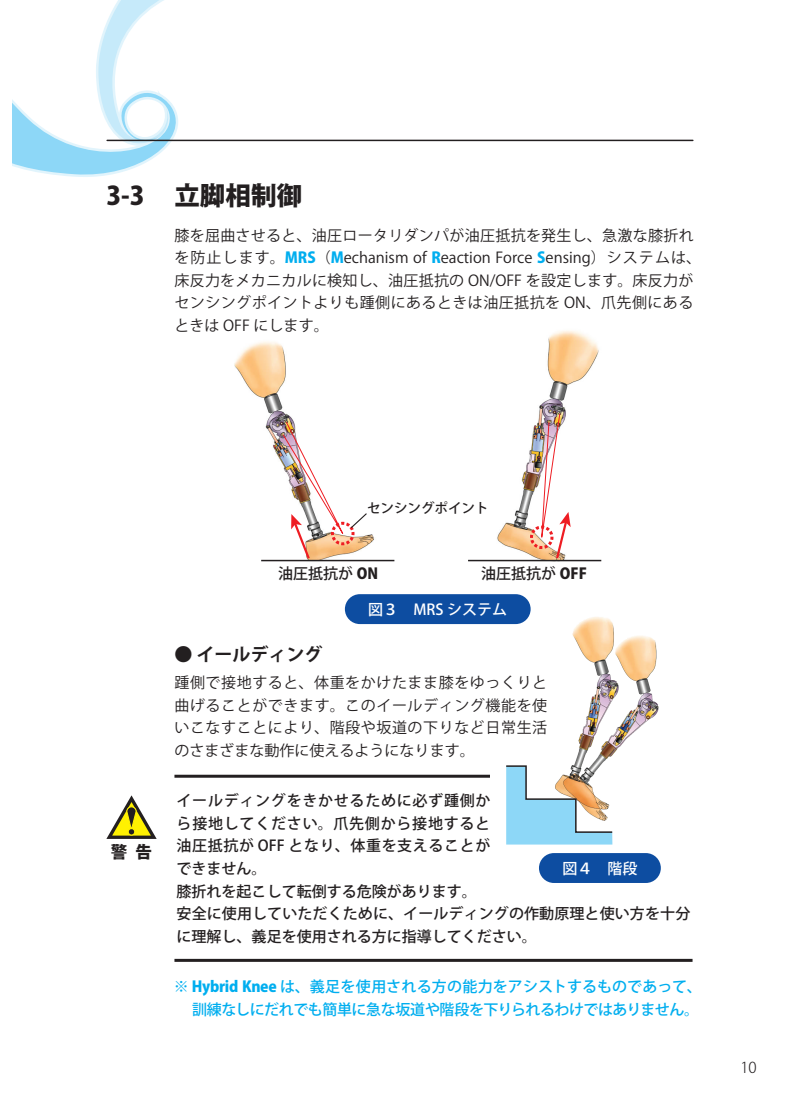
<style>
.page{position:relative;width:800px;height:1119px;background:#fff}
.page>*{position:absolute;margin:0;border:0;box-sizing:border-box;transform-origin:0 0}
.t1{font:800 25.5px "Koz Go Pr 6 N";color:#231f20}
.t2{font:700 18px "Koz Go Pr 6 N";color:#231f20}
.t3{font:800 16.5px "Koz Go Pr 6 N";color:#231f20}
.t4{font:15px/22.5px "Koz Go Pr 6 N";letter-spacing:.02em;color:#231f20}
.t5{font:500 15px/22.5px "Koz Go Pr 6 N";letter-spacing:.005em;color:#231f20}
.t6{font:500 15px/22.5px "Koz Go Pr 6 N";letter-spacing:-.02em;color:#00aeef;text-align:right}
.t7{font:500 15px "Koz Go Pr 6 N";color:#fff}
.t8{font:300 15px "Koz Go Pr 6 N";color:#231f20}
.t9{font:500 13.5px "Koz Go Pr 6 N";color:#231f20}
.s1{font-weight:800;color:#00aeef}
.s2{font-weight:800}
</style>
<div class="page">
<svg style="left:13px;top:0;width:192px;height:177px"></svg>
<hr style="left:107px;top:140px;width:585px;height:1px;background:#231f20">
<hr style="left:174px;top:774px;width:518px;height:3px;background:#231f20">
<hr style="left:174px;top:958px;width:518px;height:3px;background:#231f20">
<div style="left:345px;top:594px;width:185px;height:30px;background:#0d4da1;border-radius:15px"></div>
<img style="left:477px;top:330px;width:125px;height:232px">
<img style="left:234px;top:341px;width:160px;height:221px">
<hr style="left:261px;top:559px;width:133px;height:2px;background:#231f20">
<hr style="left:468px;top:559px;width:133px;height:2px;background:#231f20">
<img style="left:528px;top:413px;width:42px;height:147px">
<img style="left:282px;top:421px;width:86px;height:139px">
<svg style="left:107px;top:795px;width:49px;height:43px"></svg>
<div style="left:490px;top:768px;width:203px;height:15px;background:#fff"></div>
<img style="left:572px;top:617px;width:87px;height:147px">
<svg style="left:506px;top:764px;width:107px;height:80px"></svg>
<div style="left:539px;top:853px;width:121px;height:29px;background:#0d4da1;border-radius:15px"></div>
<h1 class="t1" style="left:106px;top:181px;width:197px">3-3 立脚相制御</h1>
<p class="t4" style="left:174px;top:224px;width:528px">膝を屈曲させると、油圧ロータリダンパが油圧抵抗を発生し、急激な膝折れを防止します。<span class="s1">MRS</span>（<span class="s1">M</span>echanism of <span class="s1">R</span>eaction Force <span class="s1">S</span>ensing）システムは、床反力をメカニカルに検知し、油圧抵抗の ON/OFF を設定します。床反力がセンシングポイントよりも踵側にあるときは油圧抵抗を ON、爪先側にあるときは OFF にします。</p>
<p class="t3" style="left:111px;top:842px;width:43px">警 告</p>
<p class="t9" style="left:367px;top:501px;width:123px">センシングポイント</p>
<p class="t5" style="left:278px;top:562px;width:102px">油圧抵抗が <span class="s2">ON</span></p>
<p class="t5" style="left:481px;top:562px;width:107px">油圧抵抗が <span class="s2">OFF</span></p>
<p class="t7" style="left:368px;top:600px;width:140px">図３　MRS システム</p>
<p class="t2" style="left:174px;top:644px;width:149px">● イールディング</p>
<p class="t4" style="left:174px;top:671px;width:374px;text-align:justify">踵側で接地すると、体重をかけたまま膝をゆっくりと曲げることができます。このイールディング機能を使いこなすことにより、階段や坂道の下りなど日常生活のさまざまな動作に使えるようになります。</p>
<p class="t5" style="left:176px;top:790px;width:515px">イールディングをきかせるために必ず踵側か<br>ら接地してください。爪先側から接地すると<br>油圧抵抗が OFF となり、体重を支えることが<br>できません。<br>膝折れを起こして転倒する危険があります。<br>安全に使用していただくために、イールディングの作動原理と使い方を十分に理解し、義足を使用される方に指導してください。</p>
<p class="t6" style="left:174px;top:975px;width:529px">※ <span class="s2">Hybrid Knee</span> は、義足を使用される方の能力をアシストするものであって、訓練なしにだれでも簡単に急な坂道や階段を下りられるわけではありません。</p>
<p class="t7" style="left:562px;top:859px;width:76px">図４　階段</p>
<p class="t8" style="left:740px;top:1058px;width:18px">10</p>
</div>
